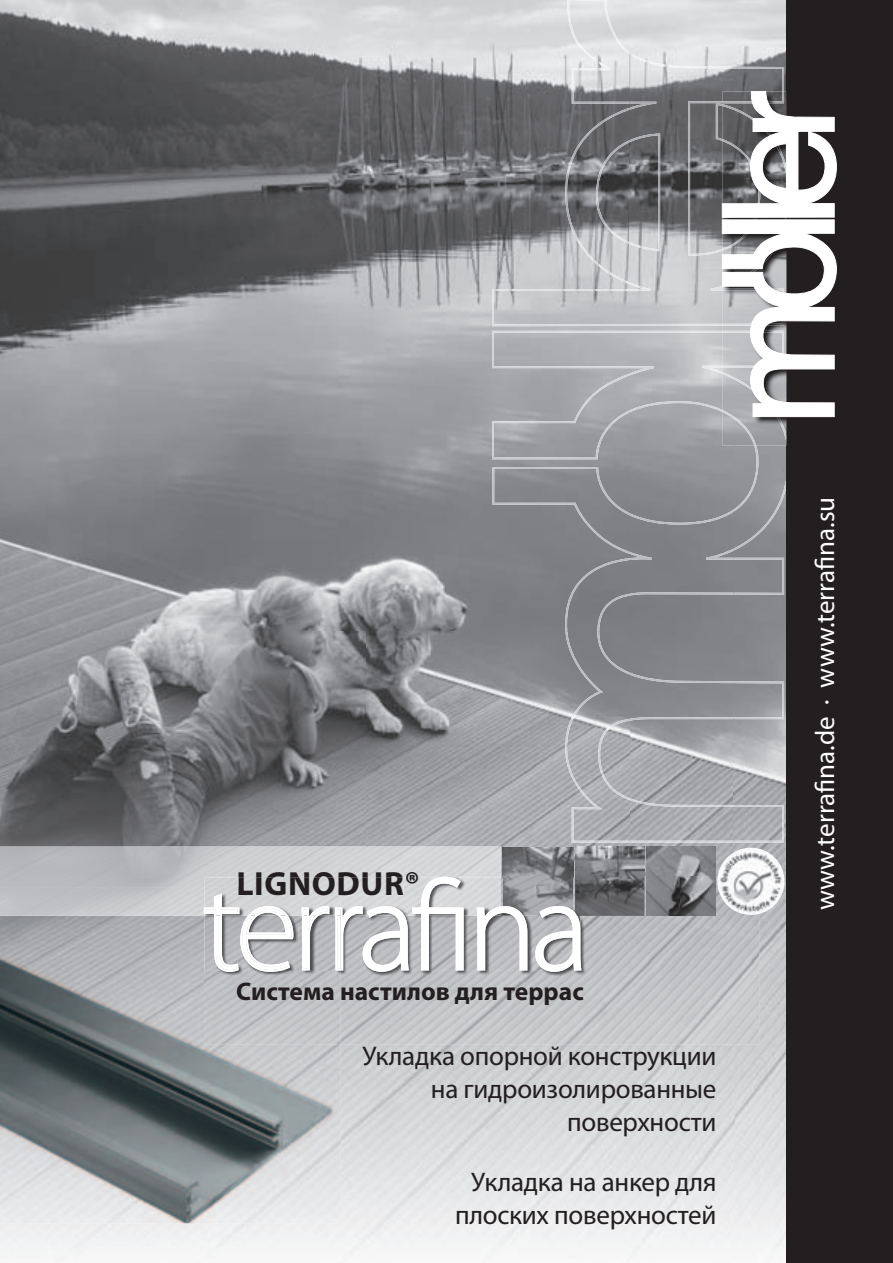
<style>
.page{position:relative;width:893px;height:1263px;background:#fff}
.page>*{position:absolute;margin:0;border:0;box-sizing:border-box;transform-origin:0 0}
.t1{font:300 127.5px "Myriad Pro";letter-spacing:-.04em;color:#fff}
.t2{font:700 33.6px "Myriad Pro";letter-spacing:.02em;color:#231f20}
.t3{font:27px/33px "Myriad Pro";letter-spacing:-.01em;color:#231f20;text-align:right}
.t4{font:27px "Myriad Pro";color:#fff}
.t5{font:700 25.5px "Myriad Pro";color:#231f20}
</style>
<div class="page">
<img style="left:0;top:0;width:629px;height:631px">
<img style="left:629px;top:326px;width:105px;height:550px">
<img style="left:734px;top:445px;width:53px;height:818px">
<img style="left:0;top:631px;width:367px;height:215px">
<img style="left:367px;top:631px;width:263px;height:241px">
<img style="left:314px;top:1044px;width:421px;height:219px">
<img style="left:492px;top:331px;width:148px;height:205px">
<img style="left:639px;top:331px;width:83px;height:82px">
<img style="left:737px;top:445px;width:50px;height:275px">
<img style="left:639px;top:505px;width:99px;height:215px">
<img style="left:564px;top:535px;width:76px;height:308px">
<img style="left:639px;top:800px;width:147px;height:43px">
<img style="left:492px;top:0;width:292px;height:326px">
<img style="left:0;top:846px;width:501px;height:42px">
<img style="left:646px;top:846px;width:69px;height:30px">
<img style="left:575px;top:846px;width:69px;height:30px">
<img style="left:503px;top:847px;width:70px;height:25px">
<img style="left:341px;top:876px;width:418px;height:168px">
<img style="left:341px;top:982px;width:243px;height:22px">
<img style="left:717px;top:848px;width:67px;height:67px;border-radius:50%">
<div style="left:787px;top:0;width:106px;height:1263px;background:#231f20"></div>
<img style="left:723px;top:417px;width:64px;height:28px">
<svg style="left:722px;top:92px;width:115px;height:325px"></svg>
<img style="left:0;top:163px;width:13px;height:186px">
<img style="left:0;top:915px;width:341px;height:308px">
<img style="left:204px;top:972px;width:137px;height:72px">
<svg style="left:204px;top:872px;width:377px;height:100px;background:#b7b7ba"></svg>
<img style="left:205px;top:893px;width:136px;height:78px">
<p class="t2" style="left:236px;top:871px;width:185px">LIGNODUR®</p>
<h1 class="t1" style="left:202px;top:851px;width:388px">terrafina</h1>
<p class="t5" style="left:236px;top:981px;width:349px">Система настилов для террас</p>
<p class="t3" style="left:362px;top:1039px;width:356px">Укладка опорной конструкции на гидроизолированные поверхности</p>
<p class="t3" style="left:455px;top:1165px;width:263px;text-align:center">Укладка на анкер для плоских поверхностей</p>
<p class="t4" style="left:809px;top:910px;width:415px;rotate:-90deg">www.terrafina.de · www.terrafina.su</p>
</div>
